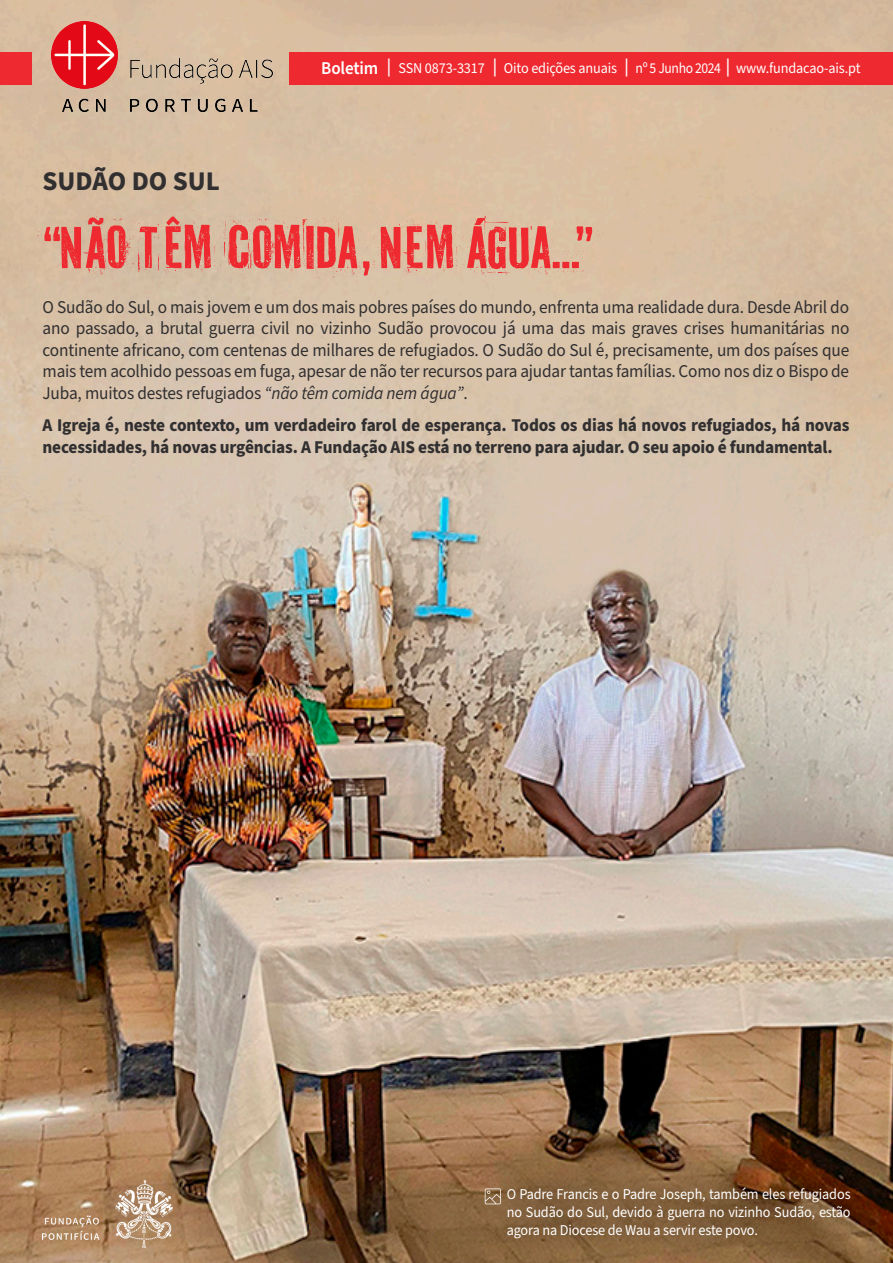
<style>
.page{position:relative;width:893px;height:1263px;background:#fff}
.page>*{position:absolute;margin:0;border:0;box-sizing:border-box;transform-origin:0 0}
.t1{font:57px "PF Fuel Decay";letter-spacing:-.07em;color:#ee292f}
.t2{font:700 27px "Source Sans Pro";color:#312f30}
.t3{font:18px/21.6px "Source Sans Pro";letter-spacing:-.01em;color:#312f30;text-align:justify;scale:.96 1}
.t4{font:700 18px/21.6px "Source Sans Pro";letter-spacing:-.01em;color:#312f30;scale:.96 1}
.t5{font:15px/18px "Source Sans Pro";letter-spacing:-.01em;color:#fff;text-align:justify;scale:.95 1}
.s1{font-weight:600;font-size:18px}
.s2{font-style:italic}
</style>
<div class="page">
<img style="left:0;top:0;width:893px;height:1263px">
<img style="left:51px;top:22px;width:222px;height:89px">
<div style="left:0;top:52px;width:31px;height:33px;background:#ee292f"></div>
<div style="left:289px;top:52px;width:604px;height:33px;background:#ee292f"></div>
<img style="left:43px;top:1181px;width:129px;height:66px">
<img style="left:481px;top:1161px;width:398px;height:102px">
<svg style="left:485px;top:1188px;width:16px;height:16px"></svg>
<h2 class="t2" style="left:43px;top:163px;width:179px">SUDÃO DO SUL</h2>
<p class="t5" style="left:321px;top:59px;width:569px"><span class="s1">Boletim |</span> SSN 0873-3317 <span class="s1">|</span> Oito edições anuais <span class="s1">|</span> nº 5 Junho 2024 <span class="s1">|</span> www.fundacao-ais.pt</p>
<h1 class="t1" style="left:43px;top:206px;width:553px">“NÃO TÊM COMIDA, NEM ÁGUA...”</h1>
<p class="t3" style="left:43px;top:296px;width:842px">O Sudão do Sul, o mais jovem e um dos mais pobres países do mundo, enfrenta uma realidade dura. Desde Abril do ano passado, a brutal guerra civil no vizinho Sudão provocou já uma das mais graves crises humanitárias no continente africano, com centenas de milhares de refugiados. O Sudão do Sul é, precisamente, um dos países que mais tem acolhido pessoas em fuga, apesar de não ter recursos para ajudar tantas famílias. Como nos diz o Bispo de Juba, muitos destes refugiados <span class="s2">“não têm comida nem água”</span>.</p>
<p class="t4" style="left:43px;top:415px;width:842px">A Igreja é, neste contexto, um verdadeiro farol de esperança. Todos os dias há novos refugiados, há novas necessidades, há novas urgências. A Fundação AIS está no terreno para ajudar. O seu apoio é fundamental.</p>
<p class="t5" style="left:507px;top:1186px;width:363px">O Padre Francis e o Padre Joseph, também eles refugiados no Sudão do Sul, devido à guerra no vizinho Sudão, estão agora na Diocese de Wau a servir este povo.</p>
</div>
